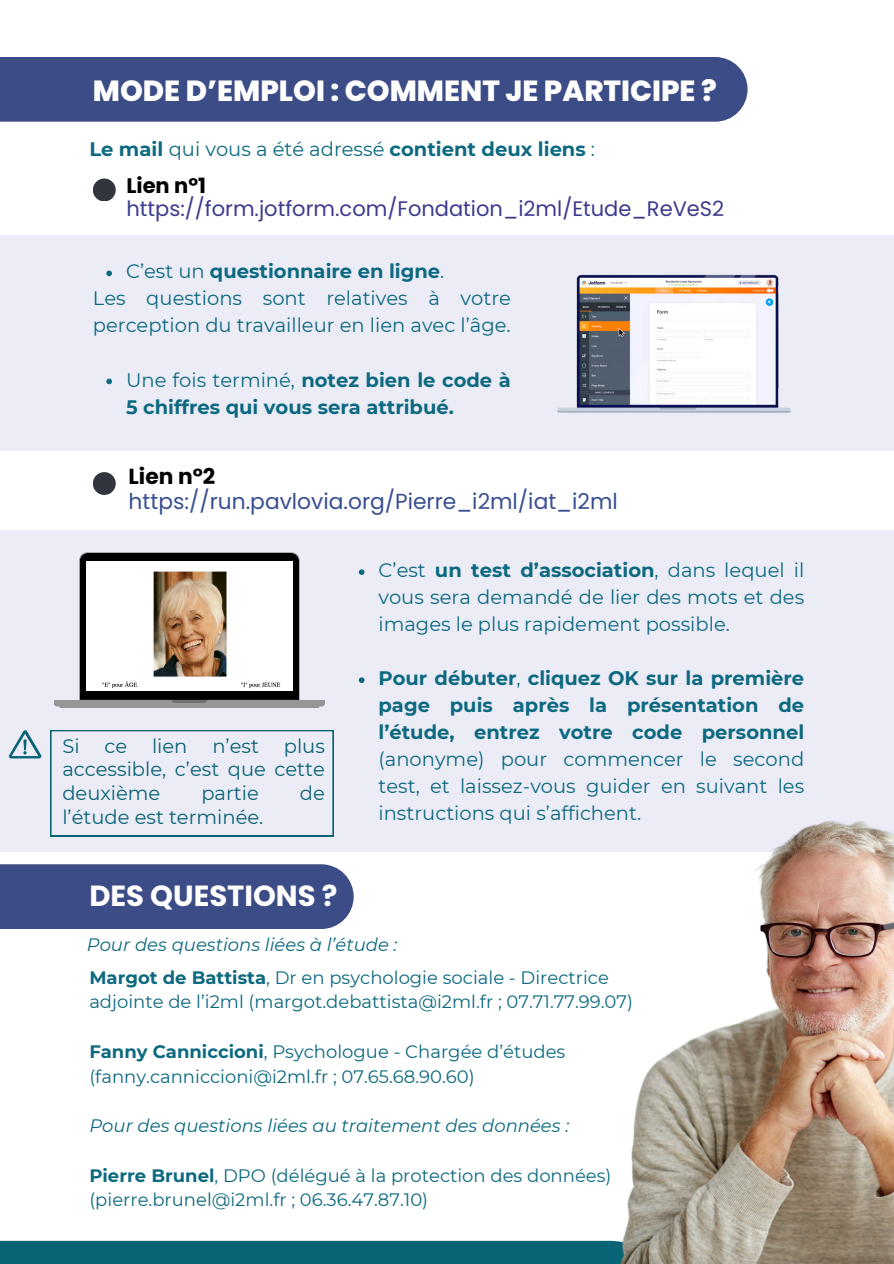
<style>
.page{position:relative;width:894px;height:1264px;background:#fff}
.page>*{position:absolute;margin:0;border:0;box-sizing:border-box;transform-origin:0 0}
.t1{font:800 29.1px "Poppins";color:#fff}
.t2{font:700 29.1px "Poppins";color:#fff}
.t3{font:21.75px "Poppins";color:#384f92}
.t4{font:700 21.75px "Poppins";color:#000}
.t5{font:21px "Poppins";color:#3d3b8e}
.t6{font:700 21px "Poppins";color:#000}
.t7{font:19.5px/27px "Montserrat";color:#0c6980;text-align:justify}
.t8{font:700 19.5px/27px "Montserrat";color:#0c6980;text-align:justify}
.t9{font:19.5px/23.7px "Montserrat";color:#086375;text-align:justify}
.t10{font:18px/24.8px "Montserrat";color:#0c6980}
.t11{font:italic 18px "Montserrat";color:#0c6980}
.s1{font-weight:400}
.s2{font-weight:700}
</style>
<div class="page">
<div style="left:93px;top:178px;width:23px;height:23px;background:#32353e;border-radius:50%"></div>
<div style="left:0;top:530px;width:893px;height:321px;background:#ececf7"></div>
<div style="left:0;top:57px;width:747px;height:65px;background:#3c4c86"></div>
<div style="left:93px;top:472px;width:23px;height:23px;background:#32353e;border-radius:50%"></div>
<div style="left:0;top:235px;width:893px;height:215px;background:#ececf7"></div>
<img style="left:557px;top:274px;width:234px;height:139px">
<svg style="left:359px;top:569px;width:5px;height:6px"></svg>
<svg style="left:359px;top:677px;width:5px;height:6px"></svg>
<svg style="left:54px;top:552px;width:271px;height:155px"></svg>
<img style="left:86px;top:561px;width:206px;height:129px">
<div style="left:0;top:1240px;width:676px;height:23px;background:#086375"></div>
<img style="left:519px;top:820px;width:374px;height:442px">
<div style="left:0;top:864px;width:353px;height:65px;background:#3c4c86"></div>
<svg style="left:9px;top:730px;width:32px;height:28px"></svg>
<svg style="left:50px;top:730px;width:283px;height:106px"></svg>
<svg style="left:106px;top:270px;width:6px;height:6px"></svg>
<svg style="left:106px;top:378px;width:6px;height:6px"></svg>
<h1 class="t1" style="left:93px;top:71px;width:625px">MODE D’EMPLOI : COMMENT JE PARTICIPE ?</h1>
<p class="t8" style="left:89px;top:135px;width:507px">Le mail <span class="s1">qui vous a été adressé</span> contient deux liens <span class="s1">:</span></p>
<p class="t6" style="left:126px;top:170px;width:81px">Lien n°1</p>
<p class="t5" style="left:126px;top:194px;width:599px">https://form.jotform.com/Fondation_i2ml/Etude_ReVeS2</p>
<p class="t7" style="left:93px;top:258px;width:419px;text-align:left;text-indent:33px">C’est un <span class="s2">questionnaire en ligne</span>.<br>Les questions sont relatives à votre perception du travailleur en lien avec l’âge.</p>
<p class="t8" style="left:126px;top:366px;width:386px"><span class="s1">Une fois terminé,</span> notez bien le code à<br>5 chiffres qui vous sera attribué.</p>
<p class="t4" style="left:128px;top:461px;width:88px">Lien n°2</p>
<p class="t3" style="left:128px;top:486px;width:490px">https://run.pavlovia.org/Pierre_i2ml/iat_i2ml</p>
<p class="t9" style="left:62px;top:734px;width:19px">Si</p>
<p class="t9" style="left:104px;top:734px;width:24px">ce</p>
<p class="t9" style="left:152px;top:734px;width:37px">lien</p>
<p class="t9" style="left:212px;top:734px;width:48px">n’est</p>
<p class="t9" style="left:62px;top:734px;width:264px;text-indent:221px">plus accessible, c’est que cette deuxième</p>
<p class="t9" style="left:201px;top:781px;width:59px">partie</p>
<p class="t9" style="left:300px;top:781px;width:26px">de</p>
<p class="t9" style="left:62px;top:804px;width:202px">l’étude est terminée.</p>
<h1 class="t2" style="left:89px;top:875px;width:249px">DES QUESTIONS ?</h1>
<p class="t7" style="left:378px;top:556px;width:427px">C’est <span class="s2">un test d’association</span>, dans lequel il vous sera demandé de lier des mots et des images le plus rapidement possible.</p>
<p class="t8" style="left:378px;top:664px;width:427px">Pour débuter<span class="s1">,</span> cliquez OK sur la première page puis après la présentation de l’étude, entrez votre code personnel</p>
<p class="t7" style="left:378px;top:745px;width:427px">(anonyme) pour commencer le second test, et laissez-vous guider en suivant les instructions qui s’affichent.</p>
<p class="t11" style="left:87px;top:933px;width:312px">Pour des questions liées à l’étude :</p>
<p class="t10" style="left:89px;top:964px;width:545px"><span class="s2">Margot de Battista</span>, Dr en psychologie sociale - Directrice adjointe de l’i2ml (margot.debattista@i2ml.fr ; 07.71.77.99.07)</p>
<p class="t10" style="left:89px;top:1039px;width:477px"><span class="s2">Fanny Canniccioni</span>, Psychologue - Chargée d’études (fanny.canniccioni@i2ml.fr ; 07.65.68.90.60)</p>
<p class="t11" style="left:89px;top:1114px;width:481px">Pour des questions liées au traitement des données :</p>
<p class="t10" style="left:89px;top:1162px;width:523px"><span class="s2">Pierre Brunel</span>, DPO (délégué à la protection des données) (pierre.brunel@i2ml.fr ; 06.36.47.87.10)</p>
</div>
